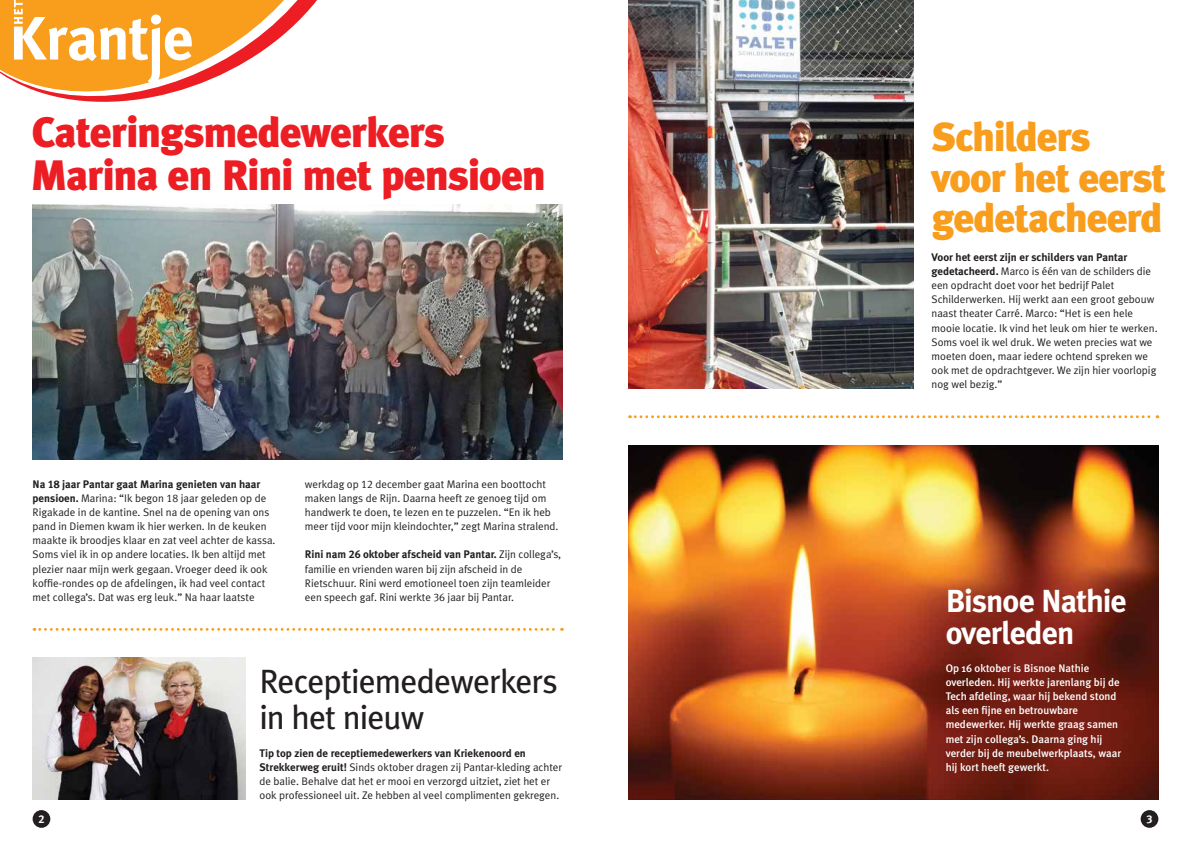
<style>
.page{position:relative;width:1191px;height:842px;background:#fff}
.page>*{position:absolute;margin:0;border:0;box-sizing:border-box;transform-origin:0 0}
.t1{font:900 42.5px/42.5px "Meta Plus";letter-spacing:-.025em;color:#ed1d24}
.t2{font:900 40.6px/40.6px "Meta Plus";letter-spacing:-.03em;color:#f99d1c}
.t3{font:33.7px/35.4px "Meta Plus";letter-spacing:-.03em;color:#231f20}
.t4{font:700 31.9px/31.9px "Meta Plus";letter-spacing:-.03em;color:#fff}
.t5{font:11.3px "Meta Plus Bold Caps";color:#fff}
.t6{font:11px/14.2px "Meta Plus Normal";color:#231f20}
.t7{font:500 11px/14.2px "Meta Plus";color:#fff}
.t8{font:700 11px "Meta Plus";color:#231f20}
.s1{font-family:"Meta Plus Bold Caps";font-weight:400}
.s2{font-family:"Meta Plus";font-weight:700}
.s3{font-family:"Meta Plus Normal Caps"}
.s4{font-family:"Meta Plus Normal";font-weight:400}
</style>
<div class="page">
<img style="left:628px;top:445px;width:530px;height:354px">
<img style="left:33px;top:658px;width:212px;height:141px">
<img style="left:628px;top:0;width:285px;height:388px">
<img style="left:33px;top:204px;width:530px;height:255px">
<svg style="left:0;top:0;width:317px;height:102px"></svg>
<svg style="left:34px;top:628px;width:528px;height:3px"></svg>
<svg style="left:629px;top:415px;width:529px;height:3px"></svg>
<div style="left:1140px;top:810px;width:18px;height:18px;background:#231f20;border-radius:50%"></div>
<div style="left:33px;top:810px;width:17px;height:18px;background:#231f20;border-radius:50%"></div>
<h1 class="t1" style="left:30px;top:111px;width:517px">Cateringsmedewerkers<br>Marina en Rini met pensioen</h1>
<h2 class="t2" style="left:931px;top:117px;width:236px">Schilders voor het eerst gedetacheerd</h2>
<p class="t8" style="left:33px;top:477px;width:229px">Na <span class="s1">18</span> jaar Pantar gaat Marina genieten van haar</p>
<p class="t6" style="left:33px;top:491px;width:244px"><span class="s2">pensioen.</span> Marina: “Ik begon <span class="s3">18</span> jaar geleden op de Rigakade in de kantine. Snel na de opening van ons pand in Diemen kwam ik hier werken. In de keuken maakte ik broodjes klaar en zat veel achter de kassa.<br>Soms viel ik in op andere locaties. Ik ben altijd met plezier naar mijn werk gegaan. Vroeger deed ik ook koffie-rondes op de afdelingen, ik had veel contact met collega’s. Dat was erg leuk.” Na haar laatste</p>
<p class="t6" style="left:305px;top:476px;width:255px">werkdag op <span class="s3">12</span> december gaat Marina een boottocht maken langs de Rijn. Daarna heeft ze genoeg tijd om handwerk te doen, te lezen en te puzzelen. “En ik heb meer tijd voor mijn kleindochter,” zegt Marina stralend.</p>
<p class="t8" style="left:305px;top:548px;width:258px">Rini nam <span class="s1">26</span> oktober afscheid van Pantar. <span class="s4">Zijn collega’s,</span></p>
<p class="t6" style="left:305px;top:561px;width:247px">familie en vrienden waren bij zijn afscheid in de<br>Rietschuur. Rini werd emotioneel toen zijn teamleider een speech gaf. Rini werkte <span class="s3">36</span> jaar bij Pantar.</p>
<h3 class="t3" style="left:259px;top:663px;width:300px">Receptiemedewerkers in het nieuw</h3>
<p class="t8" style="left:259px;top:747px;width:268px">Tip top zien de receptiemedewerkers van Kriekenoord en</p>
<p class="t6" style="left:259px;top:760px;width:304px"><span class="s2">Strekkerweg eruit!</span> Sinds oktober dragen zij Pantar-kleding achter de balie. Behalve dat het er mooi en verzorgd uitziet, ziet het er ook professioneel uit. Ze hebben al veel complimenten gekregen.</p>
<p class="t8" style="left:931px;top:251px;width:197px">Voor het eerst zijn er schilders van Pantar</p>
<p class="t6" style="left:931px;top:264px;width:228px"><span class="s2">gedetacheerd.</span> Marco is één van de schilders die een opdracht doet voor het bedrijf Palet Schilderwerken. Hij werkt aan een groot gebouw naast theater Carré. Marco: “Het is een hele mooie locatie. Ik vind het leuk om hier te werken.<br>Soms voel ik wel druk. We weten precies wat we moeten doen, maar iedere ochtend spreken we ook met de opdrachtgever. We zijn hier voorlopig nog wel bezig.”</p>
<h3 class="t4" style="left:945px;top:584px;width:183px">Bisnoe Nathie overleden</h3>
<p class="t7" style="left:945px;top:661px;width:177px">Op 16 oktober is Bisnoe Nathie overleden. Hij werkte jarenlang bij de Tech afdeling, waar hij bekend stond als een fijne en betrouwbare medewerker. Hij werkte graag samen met zijn collega’s. Daarna ging hij verder bij de meubelwerkplaats, waar hij kort heeft gewerkt.</p>
<p class="t5" style="left:38px;top:812px;width:8px">2</p>
<p class="t5" style="left:1146px;top:812px;width:8px">3</p>
</div>
